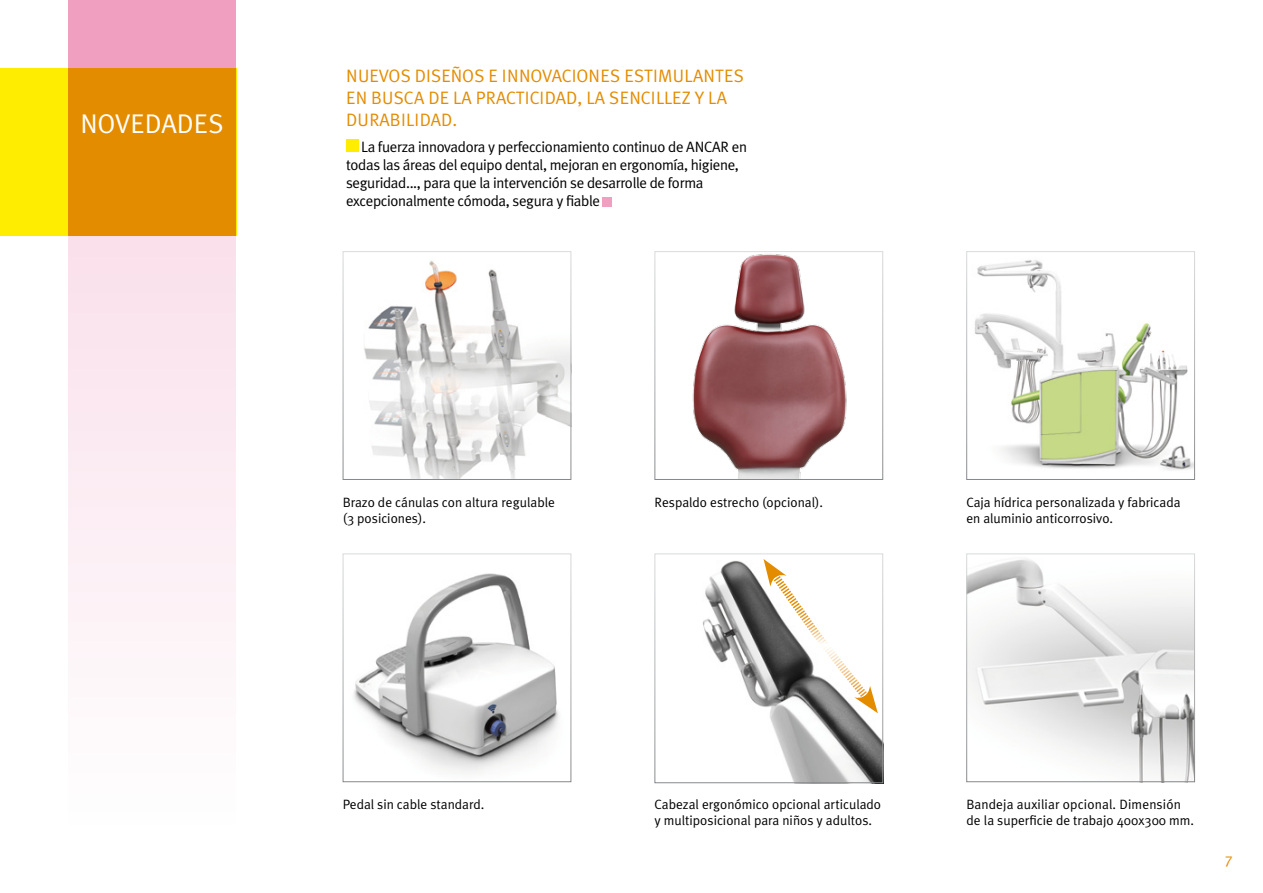
<style>
.page{position:relative;width:1263px;height:893px;background:#fff}
.page>*{position:absolute;margin:0;border:0;box-sizing:border-box;transform-origin:0 0}
.t1{font:27px "Meta Plus Normal";color:#fff}
.t2{font:18px/21.6px "Meta Plus Normal";color:#e48c00}
.t3{font:15px/18px "Meta Plus Normal";letter-spacing:-.025em;color:#000}
.t4{font:15px "Meta Plus Normal";color:#e48c00}
.t5{font:13.5px/16.2px "Meta Plus Normal";color:#000}
</style>
<div class="page">
<svg style="left:68px;top:236px;width:168px;height:405px;fill:#fbeaf1"></svg>
<div style="left:346px;top:140px;width:12px;height:12px;background:#ffed00"></div>
<div style="left:602px;top:197px;width:10px;height:10px;background:#f19fc1"></div>
<img style="left:974px;top:260px;width:219px;height:210px">
<div style="left:966px;top:251px;width:229px;height:229px;border:1px solid #fff"></div>
<img style="left:692px;top:254px;width:155px;height:224px">
<div style="left:654px;top:251px;width:229px;height:229px;border:1px solid #fff"></div>
<img style="left:364px;top:261px;width:205px;height:217px">
<div style="left:343px;top:251px;width:228px;height:229px;border:1px solid #fff"></div>
<img style="left:354px;top:573px;width:205px;height:201px">
<div style="left:343px;top:553px;width:228px;height:229px;border:1px solid #fff"></div>
<img style="left:968px;top:559px;width:225px;height:221px">
<div style="left:966px;top:553px;width:229px;height:229px;border:1px solid #fff"></div>
<div style="left:68px;top:0;width:168px;height:236px;background:#f19fc1"></div>
<div style="left:0;top:68px;width:236px;height:168px;background:#ffed00"></div>
<div style="left:68px;top:68px;width:168px;height:168px;background:#e48c00"></div>
<img style="left:702px;top:561px;width:179px;height:220px">
<div style="left:654px;top:553px;width:229px;height:230px;border:1px solid #fff"></div>
<svg style="left:763px;top:559px;width:115px;height:154px"></svg>
<h1 class="t1" style="left:80px;top:108px;width:145px">NOVEDADES</h1>
<h2 class="t2" style="left:346px;top:65px;width:399px">NUEVOS DISEÑOS E INNOVACIONES ESTIMULANTES<br>EN BUSCA DE LA PRACTICIDAD, LA SENCILLEZ Y LA<br>DURABILIDAD.</h2>
<p class="t3" style="left:346px;top:138px;width:402px;text-indent:15px">La fuerza innovadora y perfeccionamiento continuo de ANCAR en todas las áreas del equipo dental, mejoran en ergonomía, higiene, seguridad..., para que la intervención se desarrolle de forma excepcionalmente cómoda, segura y fiable</p>
<p class="t5" style="left:343px;top:494px;width:214px">Brazo de cánulas con altura regulable (3 posiciones).</p>
<p class="t5" style="left:654px;top:494px;width:170px">Respaldo estrecho (opcional).</p>
<p class="t5" style="left:966px;top:494px;width:216px">Caja hídrica personalizada y fabricada en aluminio anticorrosivo.</p>
<p class="t5" style="left:343px;top:796px;width:143px">Pedal sin cable standard.</p>
<p class="t5" style="left:966px;top:796px;width:229px">Bandeja auxiliar opcional. Dimensión de la superficie de trabajo 400x300 mm.</p>
<p class="t5" style="left:654px;top:796px;width:228px">Cabezal ergonómico opcional articulado y multiposicional para niños y adultos.</p>
<p class="t4" style="left:1225px;top:850px;width:10px">7</p>
</div>
